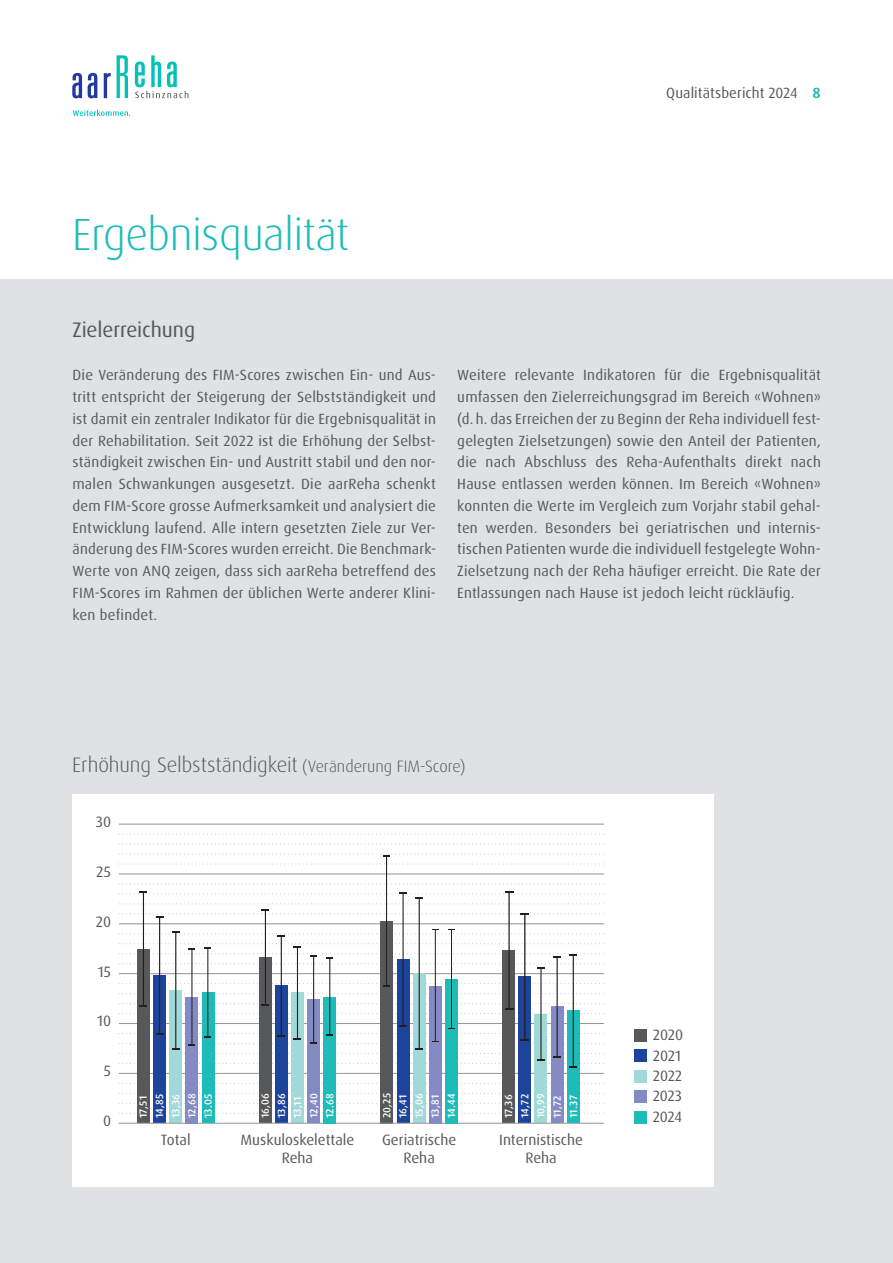
<style>
.page{position:relative;width:893px;height:1263px;background:#fff}
.page>*{position:absolute;margin:0;border:0;box-sizing:border-box;transform-origin:0 0}
.t1{font:300 45px "Dax Pro";letter-spacing:-.015em;color:#1dbcb8}
.t2{font:300 21px "Dax Pro";letter-spacing:-.005em;color:#57585a}
.t3{font:21px "Dax Pro";letter-spacing:-.005em;color:#57585a}
.t4{font:15px/20.4px "Dax Pro";color:#57585a;text-align:center}
.t5{font:14.85px/21.8px "Dax Pro";letter-spacing:.015em;color:#57585a;text-align:justify}
.t6{font:500 10.5px/16.2px "Dax Pro";letter-spacing:.02em;color:#fff}
.s1{font-weight:700;color:#1dbcb8}
.s2{font-size:16.5px}
</style>
<div class="page">
<div style="left:0;top:279px;width:893px;height:984px;background:#e0e1e3"></div>
<svg style="left:73px;top:110px;width:57px;height:6px"></svg>
<svg style="left:72px;top:73px;width:10px;height:25px"></svg>
<svg style="left:88px;top:73px;width:9px;height:25px"></svg>
<svg style="left:104px;top:73px;width:7px;height:25px"></svg>
<svg style="left:117px;top:55px;width:11px;height:43px"></svg>
<svg style="left:135px;top:55px;width:53px;height:43px"></svg>
<div style="left:72px;top:794px;width:642px;height:392px;background:#fff"></div>
<hr style="left:119px;top:973px;width:485px;height:1px;background:#939598">
<hr style="left:119px;top:874px;width:485px;height:1px;background:#939598">
<hr style="left:119px;top:923px;width:485px;height:1px;background:#939598">
<hr style="left:119px;top:824px;width:485px;height:1px;background:#939598">
<hr style="left:119px;top:1023px;width:485px;height:1px;background:#939598">
<hr style="left:119px;top:1073px;width:485px;height:1px;background:#939598">
<svg style="left:119px;top:884px;width:485px;height:1px"></svg>
<svg style="left:119px;top:864px;width:485px;height:1px"></svg>
<svg style="left:119px;top:844px;width:485px;height:1px"></svg>
<svg style="left:119px;top:834px;width:485px;height:1px"></svg>
<svg style="left:119px;top:993px;width:485px;height:1px"></svg>
<svg style="left:119px;top:1113px;width:485px;height:1px"></svg>
<svg style="left:119px;top:1103px;width:485px;height:1px"></svg>
<svg style="left:119px;top:1093px;width:485px;height:1px"></svg>
<svg style="left:119px;top:1083px;width:485px;height:1px"></svg>
<div style="left:502px;top:950px;width:13px;height:173px;background:#57585a"></div>
<div style="left:518px;top:977px;width:13px;height:146px;background:#1d449b"></div>
<div style="left:535px;top:1014px;width:12px;height:109px;background:#a1d9d8"></div>
<div style="left:380px;top:921px;width:13px;height:203px;background:#57585a"></div>
<div style="left:397px;top:960px;width:12px;height:163px;background:#1d449b"></div>
<div style="left:259px;top:957px;width:13px;height:166px;background:#57585a"></div>
<div style="left:275px;top:986px;width:13px;height:137px;background:#1d449b"></div>
<div style="left:137px;top:949px;width:13px;height:174px;background:#57585a"></div>
<div style="left:153px;top:976px;width:13px;height:147px;background:#1d449b"></div>
<hr style="left:540px;top:968px;width:2px;height:92px;background:#231f20">
<div style="left:551px;top:1007px;width:12px;height:116px;background:#848ac3"></div>
<hr style="left:557px;top:956px;width:1px;height:101px;background:#231f20">
<hr style="left:508px;top:892px;width:2px;height:116px;background:#231f20">
<hr style="left:524px;top:914px;width:1px;height:126px;background:#231f20">
<hr style="left:143px;top:892px;width:1px;height:114px;background:#231f20">
<hr style="left:159px;top:917px;width:1px;height:117px;background:#231f20">
<div style="left:169px;top:990px;width:13px;height:133px;background:#a1d9d8"></div>
<hr style="left:265px;top:910px;width:1px;height:94px;background:#231f20">
<svg style="left:119px;top:904px;width:485px;height:14px"></svg>
<svg style="left:119px;top:1003px;width:485px;height:11px"></svg>
<hr style="left:281px;top:935px;width:1px;height:101px;background:#231f20">
<div style="left:291px;top:993px;width:13px;height:130px;background:#a1d9d8"></div>
<hr style="left:403px;top:893px;width:1px;height:133px;background:#231f20">
<div style="left:413px;top:973px;width:13px;height:150px;background:#a1d9d8"></div>
<hr style="left:119px;top:1123px;width:485px;height:1px;background:#939598">
<hr style="left:175px;top:932px;width:1px;height:117px;background:#231f20">
<div style="left:186px;top:997px;width:12px;height:126px;background:#848ac3"></div>
<hr style="left:191px;top:949px;width:1px;height:96px;background:#231f20">
<hr style="left:297px;top:947px;width:1px;height:92px;background:#231f20">
<div style="left:307px;top:999px;width:13px;height:124px;background:#848ac3"></div>
<hr style="left:313px;top:956px;width:1px;height:87px;background:#231f20">
<hr style="left:419px;top:898px;width:1px;height:150px;background:#231f20">
<svg style="left:119px;top:891px;width:485px;height:7px"></svg>
<div style="left:429px;top:986px;width:13px;height:137px;background:#848ac3"></div>
<hr style="left:435px;top:930px;width:1px;height:112px;background:#231f20">
<div style="left:567px;top:1010px;width:13px;height:113px;background:#1dbcb8"></div>
<hr style="left:573px;top:955px;width:1px;height:112px;background:#231f20">
<div style="left:202px;top:992px;width:12px;height:131px;background:#1dbcb8"></div>
<hr style="left:207px;top:948px;width:1px;height:89px;background:#231f20">
<div style="left:323px;top:997px;width:13px;height:126px;background:#1dbcb8"></div>
<hr style="left:329px;top:958px;width:1px;height:77px;background:#231f20">
<svg style="left:119px;top:943px;width:485px;height:25px"></svg>
<div style="left:445px;top:979px;width:13px;height:144px;background:#1dbcb8"></div>
<hr style="left:451px;top:930px;width:1px;height:98px;background:#231f20">
<svg style="left:119px;top:929px;width:485px;height:7px"></svg>
<svg style="left:119px;top:1026px;width:485px;height:41px"></svg>
<hr style="left:386px;top:856px;width:1px;height:130px;background:#231f20">
<svg style="left:119px;top:854px;width:485px;height:2px"></svg>
<svg style="left:119px;top:983px;width:485px;height:4px"></svg>
<div style="left:634px;top:1049px;width:13px;height:13px;background:#1d449b"></div>
<div style="left:634px;top:1070px;width:13px;height:13px;background:#a1d9d8"></div>
<div style="left:634px;top:1090px;width:13px;height:13px;background:#848ac3"></div>
<div style="left:634px;top:1029px;width:13px;height:13px;background:#57585a"></div>
<div style="left:634px;top:1110px;width:13px;height:13px;background:#1dbcb8"></div>
<h1 class="t1" style="left:72px;top:205px;width:279px">Ergebnisqualität</h1>
<p class="t5" style="left:666px;top:82px;width:156px">Qualitätsbericht 2024 <span class="s1">8</span></p>
<h2 class="t3" style="left:72px;top:316px;width:124px">Zielerreichung</h2>
<p class="t5" style="left:72px;top:364px;width:365px">Die Veränderung des FIM-Scores zwischen Ein- und Aus&shy;tritt entspricht der Steigerung der Selbstständigkeit und ist damit ein zentraler Indikator für die Ergebnisqualität in der Rehabilitation. Seit 2022 ist die Erhöhung der Selbst&shy;ständigkeit zwischen Ein- und Austritt stabil und den nor&shy;malen Schwankungen ausgesetzt. Die aarReha schenkt dem FIM-Score grosse Aufmerksamkeit und analysiert die Entwicklung laufend. Alle intern gesetzten Ziele zur Ver&shy;änderung des FIM-Scores wurden erreicht. Die Benchmark-Werte von ANQ zeigen, dass sich aarReha betreffend des FIM-Scores im Rahmen der üblichen Werte anderer Klini&shy;ken befindet.</p>
<p class="t5" style="left:457px;top:364px;width:365px;text-align:left">Weitere relevante Indikatoren für die Ergebnisqualität umfassen den Zielerreichungsgrad im Bereich «Wohnen» (d. h. das Erreichen der zu Beginn der Reha individuell fest&shy;gelegten Zielsetzungen) sowie den Anteil der Patienten, die nach Abschluss des Reha-Aufenthalts direkt nach Hause entlassen werden können. Im Bereich «Wohnen» konnten die Werte im Vergleich zum Vorjahr stabil gehal&shy;ten werden. Besonders bei geriatrischen und internis&shy;tischen Patienten wurde die individuell festgelegte Wohn-Zielsetzung nach der Reha häufiger erreicht. Die Rate der Entlassungen nach Hause ist jedoch leicht rückläufig.</p>
<h2 class="t2" style="left:72px;top:751px;width:395px">Erhöhung Selbstständigkeit <span class="s2">(Veränderung FIM-Score)</span></h2>
<p class="t4" style="left:96px;top:812px;width:17px">30</p>
<p class="t4" style="left:96px;top:861px;width:16px">25</p>
<p class="t4" style="left:96px;top:911px;width:17px">20</p>
<p class="t4" style="left:98px;top:961px;width:15px">15</p>
<p class="t4" style="left:97px;top:1011px;width:15px">10</p>
<p class="t4" style="left:104px;top:1061px;width:9px">5</p>
<p class="t4" style="left:103px;top:1111px;width:10px">0</p>
<p class="t6" style="left:172px;top:1118px;width:26px;line-height:13px;rotate:-90deg">17.0<br>12,68</p>
<p class="t6" style="left:200px;top:1118px;width:26px;rotate:-90deg">13.05</p>
<p class="t6" style="left:257px;top:1118px;width:27px;rotate:-90deg">16,06<br>13,86<br>13,11<br>12,40<br>12.68</p>
<p class="t6" style="left:379px;top:1118px;width:27px;rotate:-90deg">20,25<br>16,41<br>15,06<br>13,81<br>14.44</p>
<p class="t6" style="left:500px;top:1118px;width:26px;rotate:-90deg">17,36<br>14,72<br>10,99<br>11,72<br>11.37</p>
<p class="t4" style="left:499px;top:1131px;width:85px;line-height:18px">Internistische<br>Reha</p>
<p class="t6" style="left:140px;top:1118px;width:26px;line-height:13px;rotate:-90deg">14.0<br>14,85</p>
<p class="t6" style="left:156px;top:1118px;width:26px;line-height:13px;rotate:-90deg">13.5<br>13,36</p>
<p class="t6" style="left:135px;top:1118px;width:24px;rotate:-90deg">17,51</p>
<p class="t4" style="left:161px;top:1130px;width:31px">Total</p>
<p class="t4" style="left:241px;top:1131px;width:115px;line-height:18px">Muskuloskelettale<br>Reha</p>
<p class="t4" style="left:382px;top:1131px;width:76px;line-height:18px">Geriatrische<br>Reha</p>
<p class="t4" style="left:653px;top:1025px;width:32px;text-align:left">2020<br>2021<br>2022<br>2023<br>2024</p>
</div>
